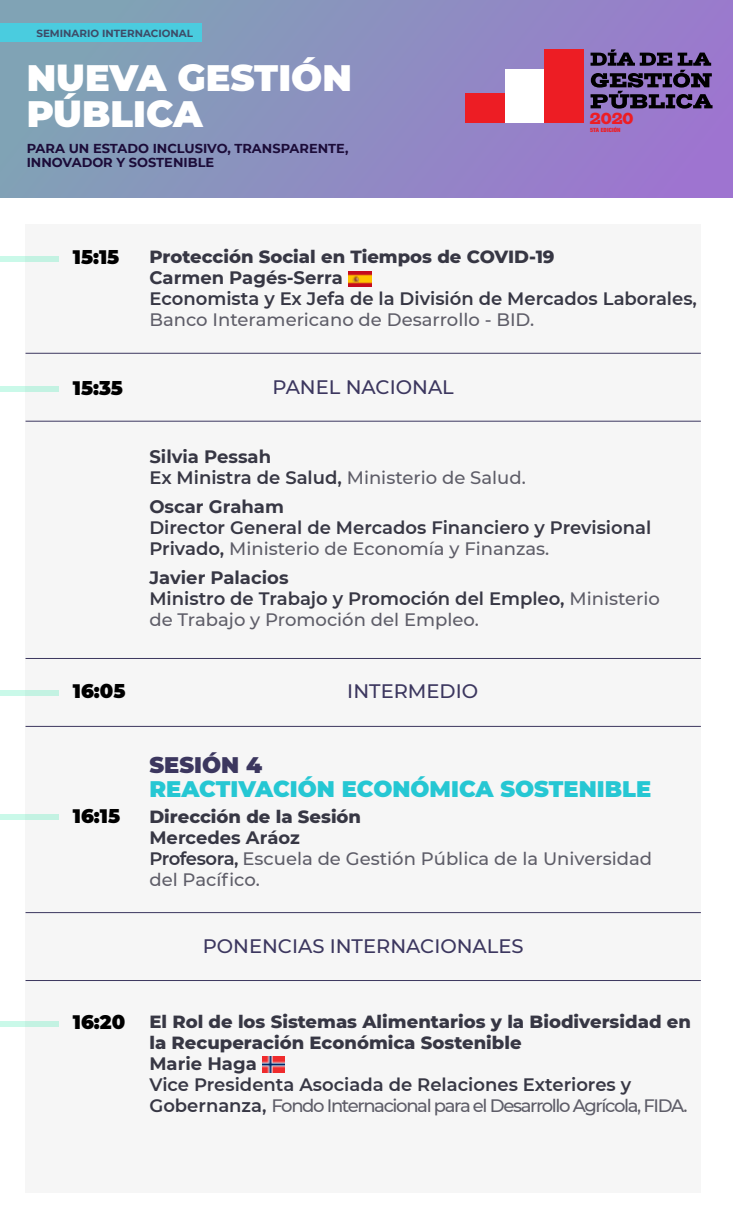
<style>
.page{position:relative;width:733px;height:1216px;background:#fff}
.page>*{position:absolute;margin:0;border:0;box-sizing:border-box;transform-origin:0 0}
.t1{font:900 36.75px/36.8px "Montserrat";color:#fff}
.t2{font:900 22.5px "Montserrat";color:#26c7d3}
.t3{font:900 22.5px "Montserrat";color:#3c375f}
.t4{font:500 19.5px "Montserrat";color:#3c375f}
.t5{font:900 19.5px "Montserrat";color:#000}
.t6{font:600 18px/21px "Montserrat";color:#373744}
.t7{font:500 18px/21px "Montserrat";color:#5e5d68}
.t8{font:800 18px/21px "Montserrat";color:#373744}
.t9{font:700 18px "Montserrat";color:#373744}
.t10{font:15.9px "Giza One Five";color:#ed1d24}
.t11{font:700 12.9px/14px "Montserrat";color:#1c0c39}
.t12{font:700 10.35px "Montserrat";color:#3e4b67}
.t13{font:800 5.85px "Akzidenz Grotesk BQ";letter-spacing:.02em;color:#ed1d24}
.s1{font-weight:700}
.s2{font-weight:500;color:#5e5d68}
.s3{font-weight:700;color:#373744}
.s4{font-weight:600;color:#373744}
.s5{font-weight:900;font-size:19.5px;color:#000}
</style>
<div class="page">
<div style="left:0;top:0;width:733px;height:198px;background:linear-gradient(to right,#7fa5b4,#9d75cf)"></div>
<div style="left:26px;top:224px;width:674px;height:969px;background:#f6f6f6"></div>
<img style="left:349px;top:271px;width:22px;height:15px">
<img style="left:262px;top:1057px;width:22px;height:16px">
<div style="left:0;top:23px;width:201px;height:19px;background:#4accdf"></div>
<svg style="left:590px;top:49px;width:122px;height:60px;background:#584775"></svg>
<div style="left:465px;top:93px;width:40px;height:30px;background:#ed1d24"></div>
<div style="left:505px;top:69px;width:39px;height:54px;background:#fff"></div>
<div style="left:544px;top:50px;width:39px;height:73px;background:#ed1d24"></div>
<div style="left:0;top:386px;width:59px;height:5px;background:#c3f2e2"></div>
<hr style="left:26px;top:353px;width:674px;height:1px;background:#3c375f">
<hr style="left:26px;top:421px;width:674px;height:1px;background:#3c375f">
<hr style="left:26px;top:912px;width:674px;height:1px;background:#3c375f">
<hr style="left:26px;top:980px;width:674px;height:1px;background:#3c375f">
<hr style="left:26px;top:658px;width:674px;height:1px;background:#3c375f">
<hr style="left:26px;top:726px;width:674px;height:1px;background:#3c375f">
<div style="left:0;top:1021px;width:59px;height:5px;background:#c3f2e2"></div>
<div style="left:0;top:814px;width:59px;height:6px;background:#c3f2e2"></div>
<div style="left:0;top:256px;width:59px;height:5px;background:#c3f2e2"></div>
<div style="left:0;top:690px;width:59px;height:5px;background:#c3f2e2"></div>
<p class="t12" style="left:36px;top:26px;width:158px">SEMINARIO INTERNACIONAL</p>
<h1 class="t1" style="left:27px;top:57px;width:327px">NUEVA GESTIÓN<br>PÚBLICA</h1>
<p class="t11" style="left:27px;top:141px;width:323px">PARA UN ESTADO INCLUSIVO, TRANSPARENTE,<br>INNOVADOR Y SOSTENIBLE</p>
<p class="t10" style="left:590px;top:109px;width:45px">2020</p>
<p class="t13" style="left:590px;top:126px;width:32px">5TA EDICIÓN</p>
<p class="t5" style="left:73px;top:243px;width:48px">15:15</p>
<p class="t8" style="left:149px;top:245px;width:406px">Protección Social en Tiempos de COVID-19</p>
<p class="t9" style="left:149px;top:265px;width:195px">Carmen Pagés-Serra</p>
<p class="t6" style="left:149px;top:287px;width:549px">Economista y Ex Jefa de la División de Mercados Laborales,</p>
<p class="t7" style="left:149px;top:308px;width:386px">Banco Interamericano de Desarrollo - BID.</p>
<p class="t5" style="left:73px;top:373px;width:51px">15:35</p>
<p class="t4" style="left:272px;top:373px;width:183px">PANEL NACIONAL</p>
<p class="t6" style="left:149px;top:446px;width:378px"><span class="s1">Silvia Pessah<br></span>Ex Ministra de Salud, <span class="s2">Ministerio de Salud.</span></p>
<p class="t9" style="left:149px;top:494px;width:136px">Oscar Graham</p>
<p class="t6" style="left:149px;top:516px;width:503px">Director General de Mercados Financiero y Previsional<br>Privado, <span class="s2">Ministerio de Economía y Finanzas.</span></p>
<p class="t7" style="left:149px;top:566px;width:512px"><span class="s3">Javier Palacios<br></span><span class="s4">Ministro de Trabajo y Promoción del Empleo,</span> Ministerio de Trabajo y Promoción del Empleo.</p>
<p class="t5" style="left:73px;top:677px;width:54px">16:05</p>
<p class="t4" style="left:347px;top:678px;width:132px">INTERMEDIO</p>
<p class="t5" style="left:73px;top:801px;width:49px">16:15</p>
<p class="t3" style="left:149px;top:748px;width:114px">SESIÓN 4</p>
<p class="t2" style="left:149px;top:772px;width:503px">REACTIVACIÓN ECONÓMICA SOSTENIBLE</p>
<p class="t8" style="left:149px;top:805px;width:213px">Dirección de la Sesión</p>
<p class="t7" style="left:149px;top:826px;width:504px"><span class="s3">Mercedes Aráoz<br></span><span class="s4">Profesora,</span> Escuela de Gestión Pública de la Universidad del Pacífico.</p>
<p class="t4" style="left:203px;top:933px;width:322px">PONENCIAS INTERNACIONALES</p>
<p class="t8" style="left:149px;top:1010px;width:543px;text-indent:-77px"><span class="s5">16:20</span> El Rol de los Sistemas Alimentarios y la Biodiversidad en la Recuperación Económica Sostenible</p>
<p class="t9" style="left:149px;top:1051px;width:109px">Marie Haga</p>
<p class="t6" style="left:149px;top:1073px;width:539px">Vice Presidenta Asociada de Relaciones Exteriores y<br>Gobernanza, <span class="s2">Fondo Internacional para el Desarrollo Agrícola, FIDA.</span></p>
</div>
